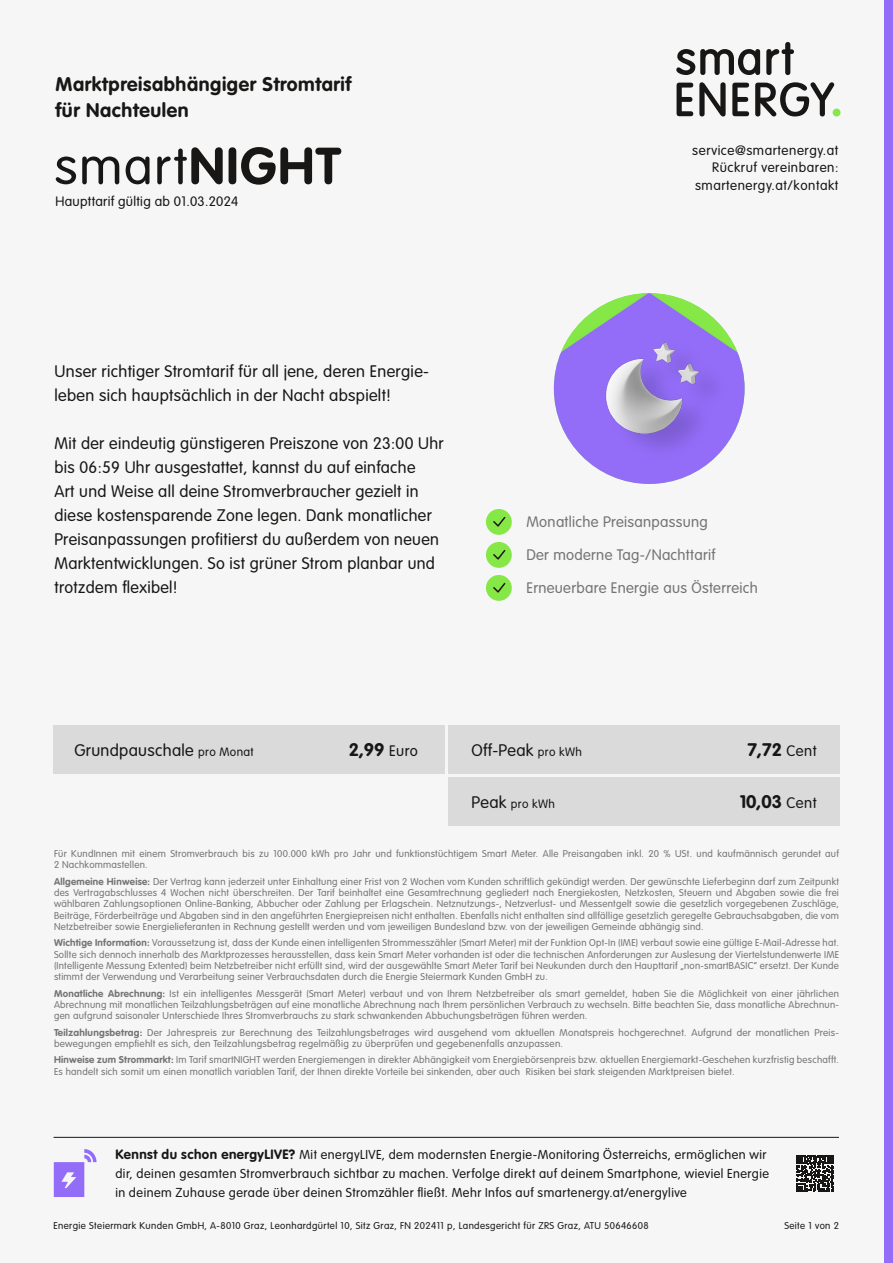
<style>
.page{position:relative;width:893px;height:1263px;background:#fff}
.page>*{position:absolute;margin:0;border:0;box-sizing:border-box;transform-origin:0 0}
.t1{font:300 51.15px "VAG Rounded Std";letter-spacing:.035em;color:#181716}
.t2{font:700 19.5px/25.7px "VAG Rounded Std";letter-spacing:.03em;color:#181716}
.t3{font:700 18px "VAG Rounded Std";color:#181716}
.t4{font:300 16.5px/24px "VAG Rounded Std";letter-spacing:.02em;color:#181716}
.t5{font:300 15px "VAG Rounded Std";letter-spacing:.02em;color:#747474}
.t6{font:300 13.5px/17.2px "VAG Rounded Std";letter-spacing:.04em;color:#181716;text-align:right}
.t7{font:300 13.5px "VAG Rounded Std";letter-spacing:.02em;color:#181716}
.t8{font:300 12.75px/18.9px "VAG Rounded Std";letter-spacing:.04em;color:#181716}
.t9{font:300 12px "VAG Rounded Std";letter-spacing:.03em;color:#181716}
.t10{font:300 9.75px/11.2px "VAG Rounded Std";letter-spacing:.025em;color:#747474}
.t11{font:300 9.75px "VAG Rounded Std";letter-spacing:.04em;color:#181716}
.s1{font-weight:700}
.s2{font-size:12px}
.s3{font-weight:300;font-size:15px}
.s4{font-size:16.5px}
.s5{font-weight:700;font-size:13.35px}
</style>
<div class="page">
<div style="left:0;top:0;width:884px;height:1263px;background:#f6f6f6"></div>
<div style="left:884px;top:0;width:9px;height:1263px;background:#936df8"></div>
<div style="left:448px;top:725px;width:391px;height:49px;background:#dadada"></div>
<div style="left:54px;top:725px;width:391px;height:49px;background:#dadada"></div>
<div style="left:448px;top:777px;width:391px;height:49px;background:#dadada"></div>
<div style="left:486px;top:509px;width:26px;height:26px;background:#85e846;border-radius:50%"></div>
<svg style="left:493px;top:516px;width:13px;height:11px"></svg>
<div style="left:486px;top:542px;width:26px;height:26px;background:#85e846;border-radius:50%"></div>
<svg style="left:493px;top:549px;width:13px;height:11px"></svg>
<div style="left:486px;top:575px;width:26px;height:26px;background:#85e846;border-radius:50%"></div>
<svg style="left:493px;top:582px;width:13px;height:11px"></svg>
<img style="left:553px;top:293px;width:191px;height:191px">
<svg style="left:766px;top:42px;width:28px;height:33px"></svg>
<svg style="left:677px;top:83px;width:16px;height:33px"></svg>
<svg style="left:699px;top:82px;width:27px;height:34px"></svg>
<svg style="left:732px;top:83px;width:17px;height:33px"></svg>
<svg style="left:676px;top:49px;width:84px;height:26px"></svg>
<svg style="left:755px;top:82px;width:86px;height:35px"></svg>
<hr style="left:54px;top:1137px;width:785px;height:1px;background:#181716">
<svg style="left:54px;top:1149px;width:43px;height:48px"></svg>
<svg style="left:796px;top:1155px;width:38px;height:37px"></svg>
<h2 class="t2" style="left:56px;top:72px;width:297px">Marktpreisabhängiger Stromtarif für Nachteulen</h2>
<h1 class="t1" style="left:54px;top:137px;width:288px">smart<span class="s1">NIGHT</span></h1>
<h3 class="t7" style="left:56px;top:194px;width:184px">Haupttarif gültig ab 01.03.2024</h3>
<h3 class="t4" style="left:54px;top:360px;width:376px">Unser richtiger Stromtarif für all jene, deren Energie&shy;leben sich hauptsächlich in der Nacht abspielt!</h3>
<p class="t4" style="left:54px;top:432px;width:391px">Mit der eindeutig günstigeren Preiszone von 23:00 Uhr bis 06:59 Uhr ausgestattet, kannst du auf einfache<br>Art und Weise all deine Stromverbraucher gezielt in diese kostensparende Zone legen. Dank monatlicher Preisanpassungen profitierst du außerdem von neuen Marktentwicklungen. So ist grüner Strom planbar und trotzdem flexibel!</p>
<h3 class="t6" style="left:692px;top:142px;width:148px">service@smartenergy.at<br>Rückruf vereinbaren: smartenergy.at/kontakt</h3>
<h3 class="t5" style="left:526px;top:513px;width:183px">Monatliche Preisanpassung</h3>
<h3 class="t5" style="left:526px;top:546px;width:190px">Der moderne Tag-/Nachttarif</h3>
<h3 class="t5" style="left:526px;top:579px;width:233px">Erneuerbare Energie aus Österreich</h3>
<h3 class="t4" style="left:74px;top:739px;width:181px">Grundpauschale <span class="s2">pro Monat</span></h3>
<h3 class="t3" style="left:349px;top:739px;width:71px">2,99 <span class="s3">Euro</span></h3>
<h3 class="t4" style="left:472px;top:739px;width:112px">Off-Peak <span class="s2">pro kWh</span></h3>
<h3 class="t3" style="left:748px;top:739px;width:71px">7,72 <span class="s3">Cent</span></h3>
<p class="t9" style="left:472px;top:796px;width:85px"><span class="s4">Peak</span> pro kWh</p>
<h3 class="t3" style="left:740px;top:791px;width:78px">10,03 <span class="s3">Cent</span></h3>
<p class="t10" style="left:54px;top:848px;width:786px">Für KundInnen mit einem Stromverbrauch bis zu 100.000 kWh pro Jahr und funktionstüchtigem Smart Meter. Alle Preisangaben inkl. 20 % USt. und kaufmännisch gerundet auf<br>2 Nachkommastellen.</p>
<p class="t10" style="left:54px;top:876px;width:786px;text-align:justify"><span class="s1">Allgemeine Hinweise:</span> Der Vertrag kann jederzeit unter Einhaltung einer Frist von 2 Wochen vom Kunden schriftlich gekündigt werden. Der gewünschte Lieferbeginn darf zum Zeitpunkt des Vertragabschlusses 4 Wochen nicht überschreiten. Der Tarif beinhaltet eine Gesamtrechnung gegliedert nach Energiekosten, Netzkosten, Steuern und Abgaben sowie die frei wählbaren Zahlungsoptionen Online-Banking, Abbucher oder Zahlung per Erlagschein. Netznutzungs-, Netzverlust- und Messentgelt sowie die gesetzlich vorgegebenen Zuschläge, Beiträge, Förderbeiträge und Abgaben sind in den angeführten Energiepreisen nicht enthalten. Ebenfalls nicht enthalten sind allfällige gesetzlich geregelte Gebrauchsabgaben, die vom Netzbetreiber sowie Energielieferanten in Rechnung gestellt werden und vom jeweiligen Bundesland bzw. von der jeweiligen Gemeinde abhängig sind.</p>
<p class="t10" style="left:54px;top:938px;width:786px;text-align:justify"><span class="s1">Wichtige Information:</span> Voraussetzung ist, dass der Kunde einen intelligenten Strommesszähler (Smart Meter) mit der Funktion Opt-In (IME) verbaut sowie eine gültige E-Mail-Adresse hat.<br>Sollte sich dennoch innerhalb des Marktprozesses herausstellen, dass kein Smart Meter vorhanden ist oder die technischen Anforderungen zur Auslesung der Viertelstundenwerte IME (Intelligente Messung Extented) beim Netzbetreiber nicht erfüllt sind, wird der ausgewählte Smart Meter Tarif bei Neukunden durch den Haupttarif „non-smartBASIC“ ersetzt. Der Kunde stimmt der Verwendung und Verarbeitung seiner Verbrauchsdaten durch die Energie Steiermark Kunden GmbH zu.</p>
<p class="t10" style="left:54px;top:988px;width:786px;text-align:justify"><span class="s1">Monatliche Abrechnung:</span> Ist ein intelligentes Messgerät (Smart Meter) verbaut und von Ihrem Netzbetreiber als smart gemeldet, haben Sie die Möglichkeit von einer jährlichen Abrechnung mit monatlichen Teilzahlungsbeträgen auf eine monatliche Abrechnung nach Ihrem persönlichen Verbrauch zu wechseln. Bitte beachten Sie, dass monatliche Abrechnun&shy;gen aufgrund saisonaler Unterschiede Ihres Stromverbrauchs zu stark schwankenden Abbuchungsbeträgen führen werden.</p>
<p class="t10" style="left:54px;top:1027px;width:786px"><span class="s1">Teilzahlungsbetrag:</span> Der Jahrespreis zur Berechnung des Teilzahlungsbetrages wird ausgehend vom aktuellen Monatspreis hochgerechnet. Aufgrund der monatlichen Preis&shy;bewegungen empfiehlt es sich, den Teilzahlungsbetrag regelmäßig zu überprüfen und gegebenenfalls anzupassen.</p>
<p class="t10" style="left:54px;top:1055px;width:786px"><span class="s1">Hinweise zum Strommarkt:</span> Im Tarif smartNIGHT werden Energiemengen in direkter Abhängigkeit vom Energiebörsenpreis bzw. aktuellen Energiemarkt-Geschehen kurzfristig beschafft.<br>Es handelt sich somit um einen monatlich variablen Tarif, der Ihnen direkte Vorteile bei sinkenden, aber auch Risiken bei stark steigenden Marktpreisen bietet.</p>
<p class="t8" style="left:115px;top:1146px;width:655px"><span class="s5">Kennst du schon energyLIVE?</span> Mit energyLIVE, dem modernsten Energie-Monitoring Österreichs, ermöglichen wir dir, deinen gesamten Stromverbrauch sichtbar zu machen. Verfolge direkt auf deinem Smartphone, wieviel Energie in deinem Zuhause gerade über deinen Stromzähler fließt. Mehr Infos auf smartenergy.at/energylive</p>
<p class="t11" style="left:53px;top:1220px;width:597px">Energie Steiermark Kunden GmbH, A-8010 Graz, Leonhardgürtel 10, Sitz Graz, FN 202411 p, Landesgericht für ZRS Graz, ATU 50646608</p>
<p class="t11" style="left:784px;top:1220px;width:56px">Seite 1 von 2</p>
</div>
